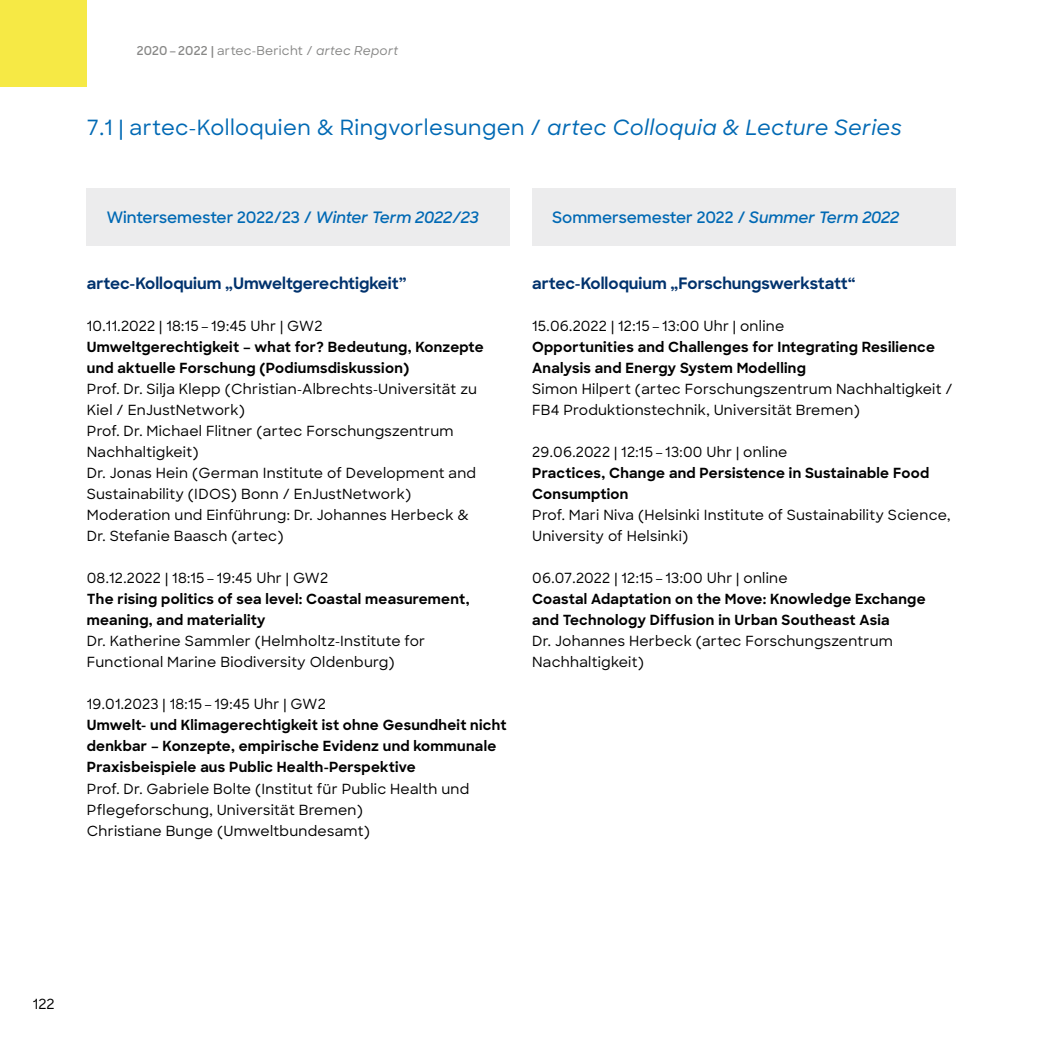
<style>
.page{position:relative;width:1042px;height:1042px;background:#fff}
.page>*{position:absolute;margin:0;border:0;box-sizing:border-box;transform-origin:0 0}
.t1{font:500 21px "Sharp Sans";letter-spacing:.02em;color:#0069b4}
.t2{font:700 15.75px "Sharp Sans";color:#00326d}
.t3{font:600 15.75px "Sharp Sans";color:#0069b4}
.t4{font:500 14px/21px "Sharp Sans";letter-spacing:.02em;color:#000}
.t5{font:700 14px/21px "Sharp Sans";letter-spacing:.02em;color:#000}
.t6{font:500 12.25px "Sharp Sans";letter-spacing:.02em;color:#878786}
.s1{font-weight:600}
.s2{font-style:italic}
</style>
<div class="page">
<div style="left:87px;top:189px;width:423px;height:57px;background:#ececed"></div>
<div style="left:532px;top:189px;width:423px;height:57px;background:#ececed"></div>
<div style="left:0;top:0;width:87px;height:87px;background:#f6e945"></div>
<p class="t6" style="left:137px;top:41px;width:263px"><span class="s1">2020– 2022 |</span> artec-Bericht / <span class="s2">artec Report</span></p>
<h1 class="t1" style="left:87px;top:112px;width:816px">7.1 | artec-Kolloquien &amp; Ringvorlesungen / <span class="s2">artec Colloquia &amp; Lecture Series</span></h1>
<p class="t3" style="left:107px;top:206px;width:374px">Wintersemester 2022/23 / <span class="s2">Winter Term 2022/23</span></p>
<p class="t2" style="left:87px;top:272px;width:321px">artec-Kolloquium „Umweltgerechtigkeit”</p>
<p class="t4" style="left:87px;top:315px;width:237px">10.11.2022 | 18:15 – 19:45 Uhr | GW2</p>
<p class="t5" style="left:87px;top:336px;width:398px">Umweltgerechtigkeit – what for? Bedeutung, Konzepte und aktuelle Forschung (Podiumsdiskussion)</p>
<p class="t4" style="left:87px;top:378px;width:392px">Prof. Dr. Silja Klepp (Christian-Albrechts-Universität zu Kiel / EnJustNetwork)<br>Prof. Dr. Michael Flitner (artec Forschungszentrum Nachhaltigkeit)<br>Dr. Jonas Hein (German Institute of Development and Sustainability (IDOS) Bonn / EnJustNetwork)<br>Moderation und Einführung: Dr. Johannes Herbeck &amp; Dr. Stefanie Baasch (artec)</p>
<p class="t4" style="left:87px;top:567px;width:243px">08.12.2022 | 18:15 – 19:45 Uhr | GW2</p>
<p class="t5" style="left:87px;top:588px;width:384px">The rising politics of sea level: Coastal measurement, meaning, and materiality</p>
<p class="t4" style="left:87px;top:630px;width:340px">Dr. Katherine Sammler (Helmholtz-Institute for<br>Functional Marine Biodiversity Oldenburg)</p>
<p class="t4" style="left:87px;top:693px;width:240px">19.01.2023 | 18:15 – 19:45 Uhr | GW2</p>
<p class="t5" style="left:87px;top:714px;width:421px">Umwelt- und Klimagerechtigkeit ist ohne Gesundheit nicht denkbar – Konzepte, empirische Evidenz und kommunale<br>Praxisbeispiele aus Public Health-Perspektive</p>
<p class="t4" style="left:87px;top:777px;width:384px">Prof. Dr. Gabriele Bolte (Institut für Public Health und<br>Pflegeforschung, Universität Bremen)<br>Christiane Bunge (Umweltbundesamt)</p>
<p class="t3" style="left:552px;top:206px;width:349px">Sommersemester 2022 / <span class="s2">Summer Term 2022</span></p>
<p class="t2" style="left:532px;top:272px;width:325px">artec-Kolloquium „Forschungswerkstatt“</p>
<p class="t4" style="left:532px;top:315px;width:254px">15.06.2022 | 12:15 – 13:00 Uhr | online</p>
<p class="t5" style="left:532px;top:336px;width:404px">Opportunities and Challenges for Integrating Resilience<br>Analysis and Energy System Modelling</p>
<p class="t4" style="left:532px;top:378px;width:422px">Simon Hilpert (artec Forschungszentrum Nachhaltigkeit /<br>FB4 Produktionstechnik, Universität Bremen)</p>
<p class="t4" style="left:532px;top:441px;width:257px">29.06.2022 | 12:15 – 13:00 Uhr | online</p>
<p class="t5" style="left:532px;top:462px;width:399px">Practices, Change and Persistence in Sustainable Food<br>Consumption</p>
<p class="t4" style="left:532px;top:504px;width:420px">Prof. Mari Niva (Helsinki Institute of Sustainability Science,<br>University of Helsinki)</p>
<p class="t4" style="left:532px;top:567px;width:257px">06.07.2022 | 12:15 – 13:00 Uhr | online</p>
<p class="t5" style="left:532px;top:588px;width:395px">Coastal Adaptation on the Move: Knowledge Exchange and Technology Diffusion in Urban Southeast Asia</p>
<p class="t4" style="left:532px;top:630px;width:362px">Dr. Johannes Herbeck (artec Forschungszentrum<br>Nachhaltigkeit)</p>
<p class="t4" style="left:33px;top:992px;width:23px">122</p>
</div>
